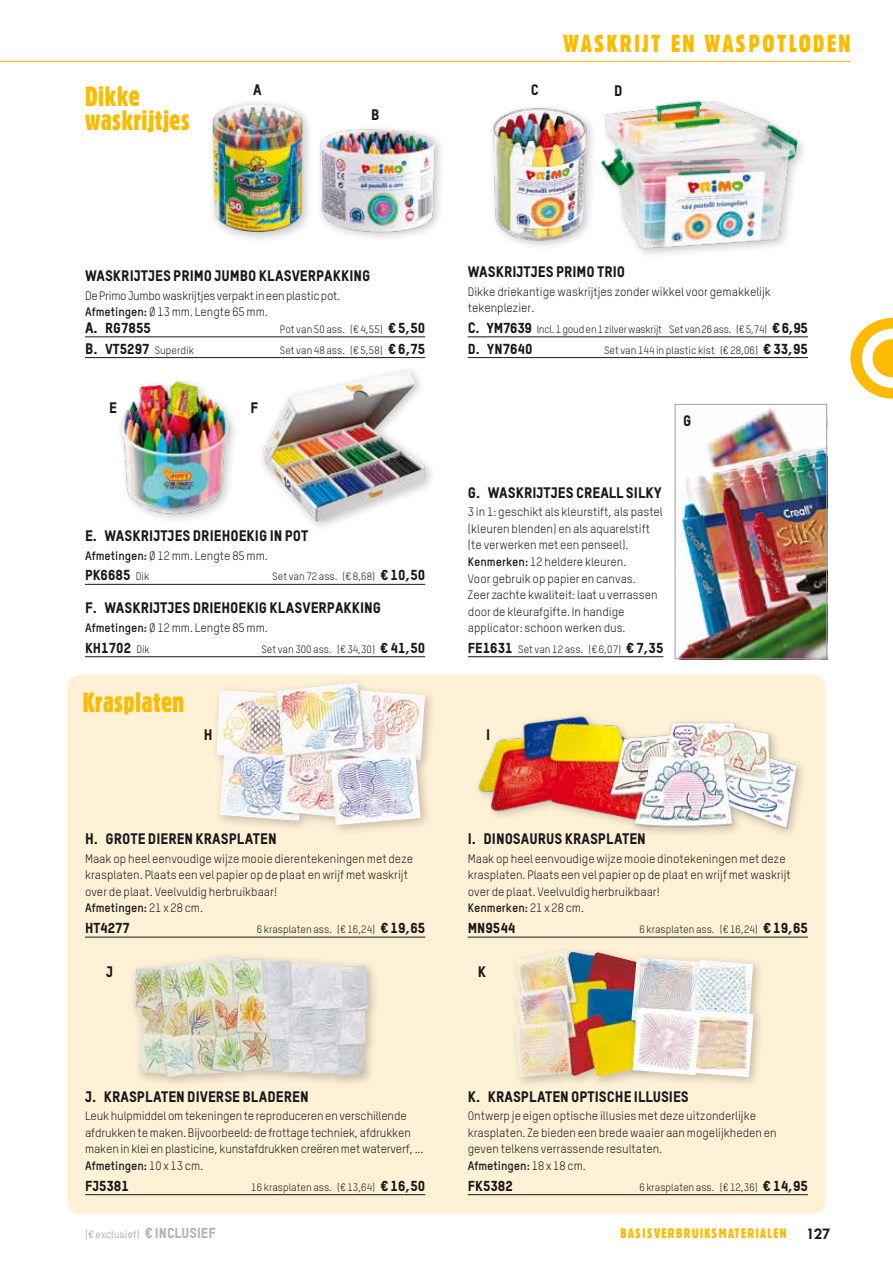
<style>
.page{position:relative;width:893px;height:1263px;background:#fff}
.page>*{position:absolute;margin:0;border:0;box-sizing:border-box;transform-origin:0 0}
.t1{font:27px/24px "Gothic 821 Condensed BT";letter-spacing:.01em;color:#fabb00}
.t2{font:24px "Gothic 821 Condensed BT";letter-spacing:.1em;color:#fabb00}
.t3{font:15px "TSTAR Headline";color:#1a171c}
.t4{font:15px "Chalet Tokyo";color:#1a171c}
.t5{font:14.25px "TSTAR Headline";color:#1a171c}
.t6{font:13.5px "Gothic 821 Condensed BT";letter-spacing:.1em;color:#fabb00}
.t7{font:12px/16.5px "TSTAR";color:#1a171c}
.t8{font:12px/16.5px "TSTAR";letter-spacing:-.02em;color:#1a171c}
.t9{font:10.5px "TSTAR";color:#1a171c}
.t10{font:10.5px "TSTAR";letter-spacing:-.02em;color:#1a171c}
.t11{font:500 10.5px "TSTAR";color:#b1b3b4}
.s1{font-weight:700}
.s2{font-size:15px}
.s3{font-family:"TSTAR Headline";font-size:14.25px}
.s4{font-family:"TSTAR Headline";font-size:15px}
.s5{font-family:"TSTAR";font-size:10.5px}
.s6{font-family:"TSTAR Headline";font-weight:400;font-size:14.25px}
</style>
<div class="page">
<div style="left:67px;top:674px;width:759px;height:541px;background:#fff1d6;border-radius:14px"></div>
<svg style="left:850px;top:318px;width:43px;height:81px"></svg>
<hr style="left:0;top:61px;width:850px;height:1px;background:#fabb00">
<hr style="left:468px;top:656px;width:195px;height:1px;background:#1a171c">
<div style="left:207px;top:97px;width:107px;height:147px;background:#1a171c;opacity:.25"></div>
<img style="left:213px;top:103px;width:89px;height:129px">
<img style="left:313px;top:109px;width:128px;height:128px">
<img style="left:493px;top:107px;width:92px;height:140px">
<img style="left:585px;top:100px;width:218px;height:155px">
<img style="left:119px;top:381px;width:116px;height:136px">
<img style="left:263px;top:370px;width:162px;height:152px">
<img style="left:677px;top:408px;width:148px;height:249px">
<div style="left:675px;top:404px;width:152px;height:255px;border:1px solid #9c9e9f"></div>
<div style="left:211px;top:677px;width:226px;height:160px;background:#1a171c;opacity:.25"></div>
<img style="left:217px;top:682px;width:208px;height:143px">
<img style="left:478px;top:716px;width:117px;height:101px">
<img style="left:595px;top:721px;width:208px;height:113px">
<div style="left:129px;top:951px;width:251px;height:138px;background:#1a171c;opacity:.25"></div>
<img style="left:135px;top:957px;width:233px;height:120px">
<div style="left:510px;top:945px;width:144px;height:144px;background:#1a171c;opacity:.25"></div>
<img style="left:515px;top:950px;width:128px;height:128px">
<div style="left:626px;top:951px;width:139px;height:138px;background:#1a171c;opacity:.25"></div>
<img style="left:631px;top:957px;width:123px;height:120px">
<hr style="left:468px;top:1194px;width:340px;height:1px;background:#1a171c">
<hr style="left:85px;top:1194px;width:340px;height:1px;background:#1a171c">
<hr style="left:468px;top:937px;width:340px;height:1px;background:#1a171c">
<hr style="left:85px;top:937px;width:340px;height:1px;background:#1a171c">
<hr style="left:85px;top:337px;width:340px;height:1px;background:#1a171c">
<hr style="left:85px;top:357px;width:340px;height:1px;background:#1a171c">
<hr style="left:468px;top:337px;width:340px;height:1px;background:#1a171c">
<hr style="left:468px;top:357px;width:340px;height:1px;background:#1a171c">
<hr style="left:85px;top:584px;width:340px;height:1px;background:#1a171c">
<hr style="left:85px;top:656px;width:340px;height:1px;background:#1a171c">
<h1 class="t1" style="left:85px;top:84px;width:106px">Dikke waskrijtjes</h1>
<p class="t3" style="left:253px;top:80px;width:10px">A</p>
<p class="t3" style="left:371px;top:105px;width:10px">B</p>
<h2 class="t2" style="left:563px;top:29px;width:289px">WASKRIJT EN WASPOTLODEN</h2>
<p class="t3" style="left:531px;top:80px;width:10px">C</p>
<p class="t3" style="left:614px;top:81px;width:10px">D</p>
<p class="t3" style="left:85px;top:267px;width:287px">WASKRIJTJES PRIMO JUMBO KLASVERPAKKING</p>
<p class="t8" style="left:85px;top:287px;width:257px">De Primo Jumbo waskrijtjes verpakt in een plastic pot.<br><span class="s1">Afmetingen:</span> Ø 13 mm. Lengte 65 mm.</p>
<p class="t5" style="left:85px;top:319px;width:67px"><span class="s2">A.</span> RG7855</p>
<p class="t9" style="left:280px;top:323px;width:147px">Pot van 50 ass. (€ 4,55) <span class="s3">€ 5,50</span></p>
<p class="t9" style="left:85px;top:344px;width:110px"><span class="s4">B.</span> <span class="s3">VT5297</span> Superdik</p>
<p class="t9" style="left:280px;top:344px;width:147px">Set van 48 ass. (€ 5,58) <span class="s3">€ 6,75</span></p>
<p class="t3" style="left:109px;top:398px;width:9px">E</p>
<p class="t3" style="left:250px;top:398px;width:9px">F</p>
<p class="t3" style="left:85px;top:526px;width:225px">E. WASKRIJTJES DRIEHOEKIG IN POT</p>
<p class="t7" style="left:85px;top:547px;width:184px"><span class="s1">Afmetingen:</span> Ø 12 mm. Lengte 85 mm.</p>
<p class="t5" style="left:85px;top:566px;width:66px">PK6685 <span class="s5">Dik</span></p>
<p class="t9" style="left:272px;top:570px;width:154px">Set van 72 ass. (€ 8,68) <span class="s3">€ 10,50</span></p>
<p class="t3" style="left:85px;top:599px;width:298px">F. WASKRIJTJES DRIEHOEKIG KLASVERPAKKING</p>
<p class="t7" style="left:85px;top:619px;width:184px"><span class="s1">Afmetingen:</span> Ø 12 mm. Lengte 85 mm.</p>
<p class="t5" style="left:85px;top:639px;width:66px">KH1702 <span class="s5">Dik</span></p>
<p class="t9" style="left:261px;top:643px;width:165px">Set van 300 ass. (€ 34,30) <span class="s3">€ 41,50</span></p>
<h1 class="t1" style="left:83px;top:690px;width:103px">Krasplaten</h1>
<p class="t3" style="left:468px;top:262px;width:159px">WASKRIJTJES PRIMO TRIO</p>
<p class="t7" style="left:468px;top:283px;width:305px">Dikke driekantige waskrijtjes zonder wikkel voor gemakkelijk tekenplezier.</p>
<p class="t10" style="left:468px;top:323px;width:342px"><span class="s4">C.</span> <span class="s3">YM7639</span> Incl. 1 goud en 1 zilver waskrijt Set van 26 ass. (€ 5,74) <span class="s3">€ 6,95</span></p>
<p class="t5" style="left:468px;top:340px;width:66px">D. YN7640</p>
<p class="t9" style="left:604px;top:344px;width:205px">Set van 144 in plastic kist (€ 28,06) <span class="s3">€ 33,95</span></p>
<p class="t3" style="left:683px;top:411px;width:10px">G</p>
<p class="t3" style="left:468px;top:483px;width:195px">G. WASKRIJTJES CREALL SILKY</p>
<p class="t7" style="left:468px;top:504px;width:196px">3 in 1: geschikt als kleurstift, als pastel (kleuren blenden) en als aquarelstift (te verwerken met een penseel).<br><span class="s1">Kenmerken:</span> 12 heldere kleuren.<br>Voor gebruik op papier en canvas.<br>Zeer zachte kwaliteit: laat u verrassen door de kleurafgifte. In handige applicator: schoon werken dus.</p>
<p class="t9" style="left:468px;top:643px;width:197px"><span class="s3">FE1631</span> Set van 12 ass. (€ 6,07) <span class="s3">€ 7,35</span></p>
<p class="t3" style="left:204px;top:725px;width:10px">H</p>
<p class="t3" style="left:486px;top:725px;width:6px">I</p>
<p class="t3" style="left:85px;top:830px;width:193px">H. GROTE DIEREN KRASPLATEN</p>
<p class="t7" style="left:85px;top:850px;width:330px">Maak op heel eenvoudige wijze mooie dierentekeningen met deze krasplaten. Plaats een vel papier op de plaat en wrijf met waskrijt over de plaat. Veelvuldig herbruikbaar!<br><span class="s1">Afmetingen:</span> 21 x 28 cm.</p>
<p class="t5" style="left:85px;top:919px;width:46px">HT4277</p>
<p class="t9" style="left:257px;top:923px;width:170px">6 krasplaten ass. (€ 16,24) <span class="s3">€ 19,65</span></p>
<p class="t3" style="left:468px;top:830px;width:180px">I. DINOSAURUS KRASPLATEN</p>
<p class="t7" style="left:468px;top:850px;width:324px">Maak op heel eenvoudige wijze mooie dinotekeningen met deze krasplaten. Plaats een vel papier op de plaat en wrijf met waskrijt over de plaat. Veelvuldig herbruikbaar!<br><span class="s1">Kenmerken:</span> 21 x 28 cm.</p>
<p class="t5" style="left:468px;top:919px;width:49px">MN9544</p>
<p class="t9" style="left:639px;top:923px;width:170px">6 krasplaten ass. (€ 16,24) <span class="s3">€ 19,65</span></p>
<p class="t3" style="left:106px;top:962px;width:9px">J</p>
<p class="t3" style="left:478px;top:962px;width:10px">K</p>
<p class="t3" style="left:85px;top:1087px;width:225px">J. KRASPLATEN DIVERSE BLADEREN</p>
<p class="t7" style="left:85px;top:1108px;width:340px">Leuk hulpmiddel om tekeningen te reproduceren en verschillende afdrukken te maken. Bijvoorbeeld: de frottage techniek, afdrukken maken in klei en plasticine, kunstafdrukken creëren met waterverf, ...<br><span class="s1">Afmetingen:</span> 10 x 13 cm.</p>
<p class="t5" style="left:85px;top:1177px;width:45px">FJ5381</p>
<p class="t9" style="left:251px;top:1180px;width:175px">16 krasplaten ass. (€ 13,64) <span class="s3">€ 16,50</span></p>
<p class="t3" style="left:468px;top:1087px;width:223px">K. KRASPLATEN OPTISCHE ILLUSIES</p>
<p class="t7" style="left:468px;top:1108px;width:311px">Ontwerp je eigen optische illusies met deze uitzonderlijke krasplaten. Ze bieden een brede waaier aan mogelijkheden en geven telkens verrassende resultaten.<br><span class="s1">Afmetingen:</span> 18 x 18 cm.</p>
<p class="t5" style="left:468px;top:1177px;width:47px">FK5382</p>
<p class="t9" style="left:639px;top:1180px;width:170px">6 krasplaten ass. (€ 12,36) <span class="s3">€ 14,95</span></p>
<p class="t11" style="left:85px;top:1228px;width:132px">(€ exclusief) <span class="s6">€ INCLUSIEF</span></p>
<p class="t6" style="left:620px;top:1225px;width:168px">BASISVERBRUIKSMATERIALEN</p>
<p class="t4" style="left:808px;top:1224px;width:24px">127</p>
</div>
